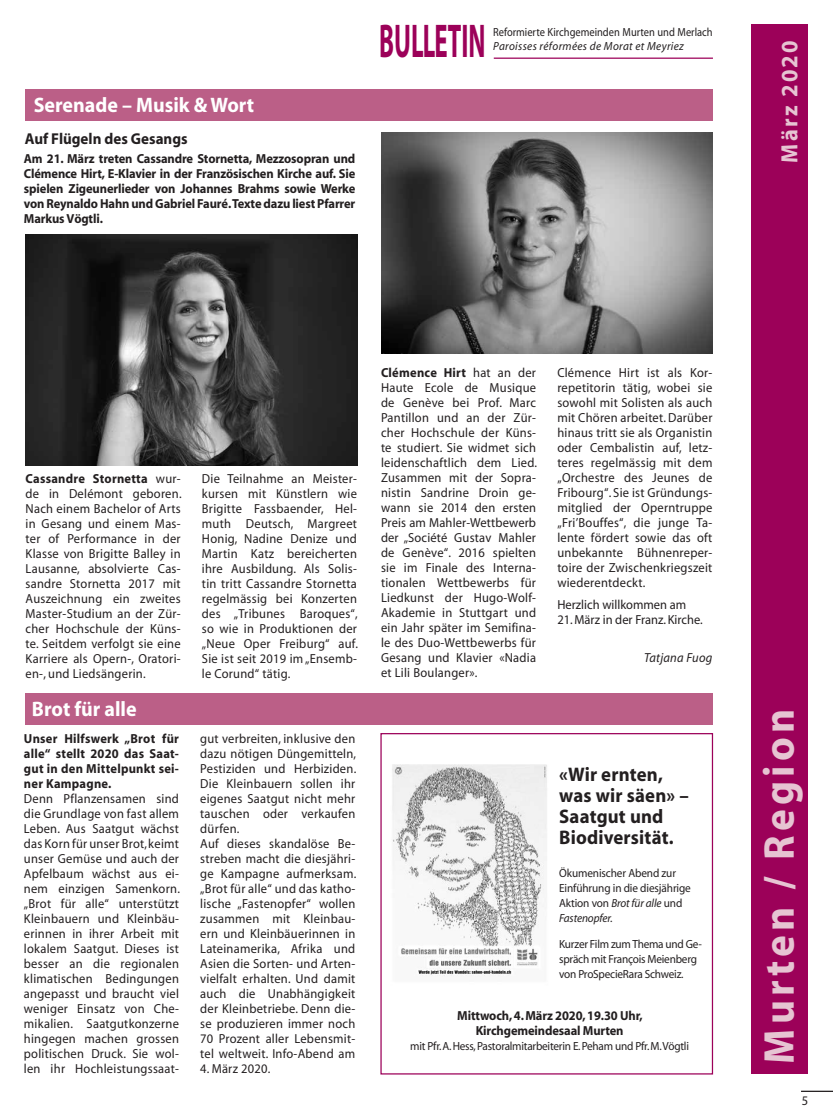
<style>
.page{position:relative;width:833px;height:1120px;background:#fff}
.page>*{position:absolute;margin:0;border:0;box-sizing:border-box;transform-origin:0 0}
.t1{font:700 47.62px "Myriad";color:#9c0159;scale:.52 1}
.t2{font:700 43.38px "Myriad";letter-spacing:.1em;color:#e6c4d2;scale:.95 1}
.t3{font:700 23.62px "Myriad";letter-spacing:.095em;color:#e6c4d2;scale:.95 1}
.t4{font:700 21px "Myriad";color:#fff;scale:.95 1}
.t5{font:700 19.75px/21.2px "Myriad";letter-spacing:.01em;color:#231f20;scale:.95 1}
.t6{font:700 15.75px "Myriad";color:#231f20;scale:.95 1}
.t7{font:13.12px/15px "Myriad";letter-spacing:.02em;color:#231f20;text-align:justify;scale:.95 1}
.t8{font:700 13.12px/15px "Myriad";letter-spacing:-.01em;color:#231f20;text-align:justify;scale:.95 1}
.t9{font:13.12px "Myriad";color:#231f20;scale:.95 1}
.t10{font:italic 13.12px "Myriad";letter-spacing:.02em;color:#231f20;scale:.95 1}
.t11{font:11.75px/15px "Myriad";letter-spacing:-.02em;color:#231f20;scale:.95 1}
.t12{font:11.75px "Myriad";color:#231f20;scale:.89 1}
.t13{font:italic 11.75px "Myriad";letter-spacing:.03em;color:#231f20;scale:.95 1}
.s1{font-weight:700}
.s2{font-style:italic}
</style>
<div class="page">
<div style="left:25px;top:89px;width:687px;height:31px;background:#bb5f87"></div>
<img style="left:26px;top:235px;width:331px;height:230px">
<div style="left:25px;top:693px;width:687px;height:32px;background:#bb5f87"></div>
<img style="left:381px;top:133px;width:331px;height:221px">
<img style="left:392px;top:764px;width:155px;height:212px">
<div style="left:380px;top:733px;width:333px;height:341px;border:1px solid #9c0159"></div>
<hr style="left:801px;top:1091px;width:32px;height:1px;background:#231f20">
<hr style="left:494px;top:58px;width:219px;height:1px;background:#9c0159">
<div style="left:751px;top:25px;width:57px;height:1049px;background:#9c0159"></div>
<h3 class="t4" style="left:34px;top:94px;width:234px">Serenade – Musik &amp; Wort</h3>
<p class="t6" style="left:25px;top:130px;width:173px">Auf Flügeln des Gesangs</p>
<p class="t8" style="left:24px;top:152px;width:350px">Am 21. März treten Cassandre Stornetta, Mezzosopran und Clémence Hirt, E-Klavier in der Französischen Kirche auf. Sie spielen Zigeunerlieder von Johannes Brahms sowie Werke von Reynaldo Hahn und Gabriel Fauré. Texte dazu liest Pfarrer Markus Vögtli.</p>
<h1 class="t1" style="left:379px;top:17px;width:206px">BULLETIN</h1>
<p class="t12" style="left:493px;top:26px;width:248px">Reformierte Kirchgemeinden Murten und Merlach</p>
<p class="t13" style="left:493px;top:40px;width:202px">Paroisses réformées de Morat et Meyriez</p>
<h3 class="t3" style="left:777px;top:163px;width:130px;rotate:-90deg">März 2020</h3>
<p class="t7" style="left:26px;top:471px;width:166px"><span class="s1">Cassandre Stornetta</span> wur&shy;de in Delémont geboren.<br>Nach einem Bachelor of Arts in Gesang und einem Mas&shy;ter of Performance in der Klasse von Brigitte Balley in Lausanne, absolvierte Cas&shy;sandre Stornetta 2017 mit Auszeichnung ein zweites Master-Studium an der Zür&shy;cher Hochschule der Küns&shy;te. Seitdem verfolgt sie eine Karriere als Opern-, Oratori&shy;en-, und Liedsängerin.</p>
<p class="t7" style="left:202px;top:471px;width:166px">Die Teilnahme an Meister&shy;kursen mit Künstlern wie Brigitte Fassbaender, Hel&shy;muth Deutsch, Margreet Honig, Nadine Denize und Martin Katz bereicherten ihre Ausbildung. Als Solis&shy;tin tritt Cassandre Stornetta regelmässig bei Konzerten des „Tribunes Baroques“, so wie in Produktionen der „Neue Oper Freiburg“ auf.<br>Sie ist seit 2019 im „Ensemb&shy;le Corund“ tätig.</p>
<h3 class="t4" style="left:32px;top:698px;width:112px">Brot für alle</h3>
<p class="t8" style="left:24px;top:731px;width:165px">Unser Hilfswerk „Brot für alle“ stellt 2020 das Saat&shy;gut in den Mittelpunkt sei&shy;ner Kampagne.</p>
<p class="t7" style="left:24px;top:792px;width:166px">Denn Pflanzensamen sind die Grundlage von fast allem Leben. Aus Saatgut wächst das Korn für unser Brot, keimt unser Gemüse und auch der Apfelbaum wächst aus ei&shy;nem einzigen Samenkorn. „Brot für alle“ unterstützt Kleinbauern und Kleinbäu&shy;erinnen in ihrer Arbeit mit lokalem Saatgut. Dieses ist besser an die regionalen klimatischen Bedingungen angepasst und braucht viel weniger Einsatz von Che&shy;mikalien. Saatgutkonzerne hingegen machen grossen politischen Druck. Sie wol&shy;len ihr Hochleistungssaat-</p>
<p class="t7" style="left:200px;top:732px;width:166px;text-align:left">gut verbreiten, inklusive den dazu nötigen Düngemitteln,<br>Pestiziden und Herbiziden.<br>Die Kleinbauern sollen ihr eigenes Saatgut nicht mehr tauschen oder verkaufen dürfen.<br>Auf dieses skandalöse Be&shy;streben macht die diesjähri&shy;ge Kampagne aufmerksam. „Brot für alle“ und das katho&shy;lische „Fastenopfer“ wollen zusammen mit Kleinbau&shy;ern und Kleinbäuerinnen in<br>Lateinamerika, Afrika und<br>Asien die Sorten- und Arten&shy;vielfalt erhalten. Und damit auch die Unabhängigkeit der Kleinbetriebe. Denn die&shy;se produzieren immer noch<br>70 Prozent aller Lebensmit&shy;tel weltweit. Info-Abend am</p>
<p class="t7" style="left:200px;top:1062px;width:75px">4. März 2020.</p>
<p class="t7" style="left:381px;top:366px;width:166px"><span class="s1">Clémence Hirt</span> hat an der Haute Ecole de Musique de Genève bei Prof. Marc Pantillon und an der Zür&shy;cher Hochschule der Küns&shy;te studiert. Sie widmet sich leidenschaftlich dem Lied.<br>Zusammen mit der Sopra&shy;nistin Sandrine Droin ge&shy;wann sie 2014 den ersten Preis am Mahler-Wettbewerb der „Société Gustav Mahler de Genève“. 2016 spielten sie im Finale des Interna&shy;tionalen Wettbewerbs für Liedkunst der Hugo-Wolf-Akademie in Stuttgart und ein Jahr später im Semifina&shy;le des Duo-Wettbewerbs für Gesang und Klavier «Nadia et Lili Boulanger».</p>
<p class="t7" style="left:557px;top:366px;width:165px">Clémence Hirt ist als Kor&shy;repetitorin tätig, wobei sie sowohl mit Solisten als auch mit Chören arbeitet. Darüber hinaus tritt sie als Organistin oder Cembalistin auf, letz&shy;teres regelmässig mit dem „Orchestre des Jeunes de Fribourg“. Sie ist Gründungs&shy;mitglied der Operntruppe „Fri’Bouffes“, die junge Ta&shy;lente fördert sowie das oft unbekannte Bühnenreper&shy;toire der Zwischenkriegszeit wiederentdeckt.</p>
<p class="t9" style="left:557px;top:598px;width:137px">Herzlich willkommen am</p>
<p class="t9" style="left:557px;top:613px;width:155px">21. März in der Franz. Kirche.</p>
<p class="t10" style="left:644px;top:651px;width:73px">Tatjana Fuog</p>
<h3 class="t5" style="left:559px;top:764px;width:138px">«Wir ernten, was wir säen» –<br>Saatgut und<br>Biodiversität.</h3>
<p class="t11" style="left:559px;top:866px;width:140px">Ökumenischer Abend zur<br>Einführung in die diesjährige<br>Aktion von <span class="s2">Brot für alle</span> und<br><span class="s2">Fastenopfer.</span></p>
<p class="t11" style="left:559px;top:936px;width:152px">Kurzer Film zum Thema und Ge&shy;spräch mit François Meienberg von ProSpecieRara Schweiz.</p>
<p class="t8" style="left:457px;top:1008px;width:197px;text-align:center">Mittwoch, 4. März 2020, 19.30 Uhr,<br>Kirchgemeindesaal Murten</p>
<p class="t11" style="left:410px;top:1038px;width:295px">mit Pfr. A. Hess, Pastoralmitarbeiterin E. Peham und Pfr. M. Vögtli</p>
<h2 class="t2" style="left:757px;top:1063px;width:374px;rotate:-90deg">Murten / Region</h2>
<p class="t7" style="left:802px;top:1093px;width:8px">5</p>
</div>
